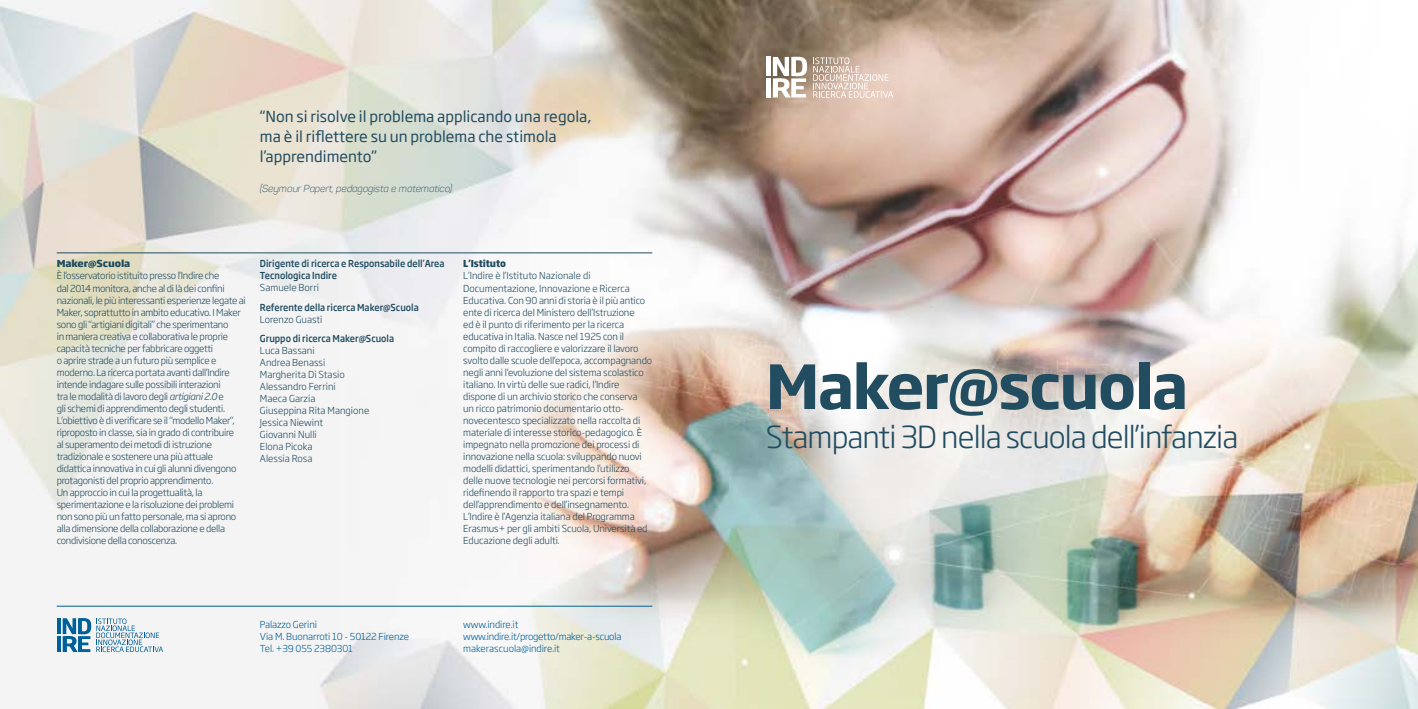
<style>
.page{position:relative;width:1418px;height:709px;background:#fff}
.page>*{position:absolute;margin:0;border:0;box-sizing:border-box;transform-origin:0 0}
.t1{font:700 60px "Soho Gothic Pro";letter-spacing:-.03em;color:#224c60}
.t2{font:300 30px "Soho Gothic Pro";letter-spacing:-.03em;color:#224c60}
.t3{font:15px/20px "Soho Gothic Pro";color:#224c60}
.t4{font:italic 300 10px "Panton";color:#224c60}
.t5{font:300 9.5px/12px "Soho Gothic Pro";letter-spacing:-.03em;color:#224c60}
.t6{font:300 9.5px/12px "Soho Gothic Pro";letter-spacing:-.01em;color:#224c60}
.t7{font:300 9.5px/12px "Soho Gothic Pro";color:#224c60}
.t8{font:300 9.5px/12px "Soho Gothic Pro";letter-spacing:-.01em;color:#006099}
.t9{font:500 9.5px/12px "Soho Gothic Pro";color:#224c60;scale:.92 1}
.t10{font:800 9.5px "Soho Gothic Pro";letter-spacing:-.01em;color:#224c60}
.t11{font:800 9.5px "Soho Gothic Pro";letter-spacing:-.01em;color:#224c60;scale:.92 1}
.s1{font-style:italic}
</style>
<div class="page">
<img style="left:0;top:0;width:1417px;height:709px">
<hr style="left:57px;top:253px;width:595px;height:1px;background:#224c60">
<hr style="left:57px;top:606px;width:595px;height:1px;background:#006099">
<hr style="left:57px;top:618px;width:4px;height:16px;background:#006099">
<hr style="left:57px;top:636px;width:4px;height:16px;background:#006099">
<svg style="left:63px;top:618px;width:100px;height:34px"></svg>
<svg style="left:813px;top:57px;width:80px;height:41px;background:#dcc6b9"></svg>
<div style="left:765px;top:57px;width:5px;height:19px;background:#fff"></div>
<div style="left:765px;top:78px;width:5px;height:19px;background:#fff"></div>
<svg style="left:773px;top:57px;width:34px;height:40px"></svg>
<h3 class="t3" style="left:260px;top:106px;width:333px">“Non si risolve il problema applicando una regola, ma è il riflettere su un problema che stimola l’apprendimento”</h3>
<p class="t4" style="left:260px;top:182px;width:194px">(Seymour Papert, pedagogista e matematico)</p>
<p class="t10" style="left:57px;top:256px;width:75px">Maker@Scuola</p>
<p class="t5" style="left:57px;top:269px;width:190px">È l’osservatorio istituito presso l’Indire che<br>dal 2014 monitora, anche al di là dei confini nazionali, le più interessanti esperienze legate ai Maker, soprattutto in ambito educativo. I Maker sono gli “artigiani digitali” che sperimentano<br>in maniera creativa e collaborativa le proprie capacità tecniche per fabbricare oggetti<br>o aprire strade a un futuro più semplice e moderno. La ricerca portata avanti dall’Indire intende indagare sulle possibili interazioni<br>tra le modalità di lavoro degli <span class="s1">artigiani 2.0</span> e<br>gli schemi di apprendimento degli studenti.<br>L’obiettivo è di verificare se il “modello Maker”, riproposto in classe, sia in grado di contribuire<br>al superamento dei metodi di istruzione tradizionale e sostenere una più attuale didattica innovativa in cui gli alunni divengono protagonisti del proprio apprendimento.<br>Un approccio in cui la progettualità, la sperimentazione e la risoluzione dei problemi non sono più un fatto personale, ma si aprono alla dimensione della collaborazione e della condivisione della conoscenza.</p>
<p class="t9" style="left:260px;top:257px;width:202px">Dirigente di ricerca e Responsabile dell’Area<br>Tecnologica Indire</p>
<p class="t7" style="left:260px;top:281px;width:61px">Samuele Borri</p>
<p class="t9" style="left:260px;top:300px;width:174px">Referente della ricerca Maker@Scuola</p>
<p class="t7" style="left:260px;top:312px;width:64px">Lorenzo Guasti</p>
<p class="t9" style="left:260px;top:331px;width:147px">Gruppo di ricerca Maker@Scuola</p>
<p class="t7" style="left:260px;top:343px;width:111px">Luca Bassani<br>Andrea Benassi<br>Margherita Di Stasio<br>Alessandro Ferrini<br>Maeca Garzia<br>Giuseppina Rita Mangione<br>Jessica Niewint<br>Giovanni Nulli<br>Elona Picoka<br>Alessia Rosa</p>
<p class="t11" style="left:463px;top:256px;width:48px">L’Istituto</p>
<p class="t6" style="left:463px;top:269px;width:190px">L’Indire è l’Istituto Nazionale di Documentazione, Innovazione e Ricerca Educativa. Con 90 anni di storia è il più antico ente di ricerca del Ministero dell’Istruzione<br>ed è il punto di riferimento per la ricerca educativa in Italia. Nasce nel 1925 con il compito di raccogliere e valorizzare il lavoro svolto dalle scuole dell’epoca, accompagnando negli anni l’evoluzione del sistema scolastico italiano. In virtù delle sue radici, l’Indire dispone di un archivio storico che conserva<br>un ricco patrimonio documentario otto&shy;novecentesco specializzato nella raccolta di materiale di interesse storico-pedagogico. È impegnato nella promozione dei processi di innovazione nella scuola: sviluppando nuovi modelli didattici, sperimentando l’utilizzo<br>delle nuove tecnologie nei percorsi formativi, ridefinendo il rapporto tra spazi e tempi dell’apprendimento e dell’insegnamento.<br>L’Indire è l’Agenzia italiana del Programma Erasmus+ per gli ambiti Scuola, Università ed Educazione degli adulti.</p>
<p class="t8" style="left:260px;top:618px;width:151px">Palazzo Gerini<br>Via M. Buonarroti 10 - 50122 Firenze<br>Tel. +39 055 2380301</p>
<p class="t8" style="left:463px;top:618px;width:160px">www.indire.it www.indire.it/progetto/maker-a-scuola makerascuola@indire.it</p>
<h1 class="t1" style="left:765px;top:339px;width:424px">Maker@scuola</h1>
<h2 class="t2" style="left:765px;top:413px;width:474px">Stampanti 3D nella scuola dell’infanzia</h2>
</div>
